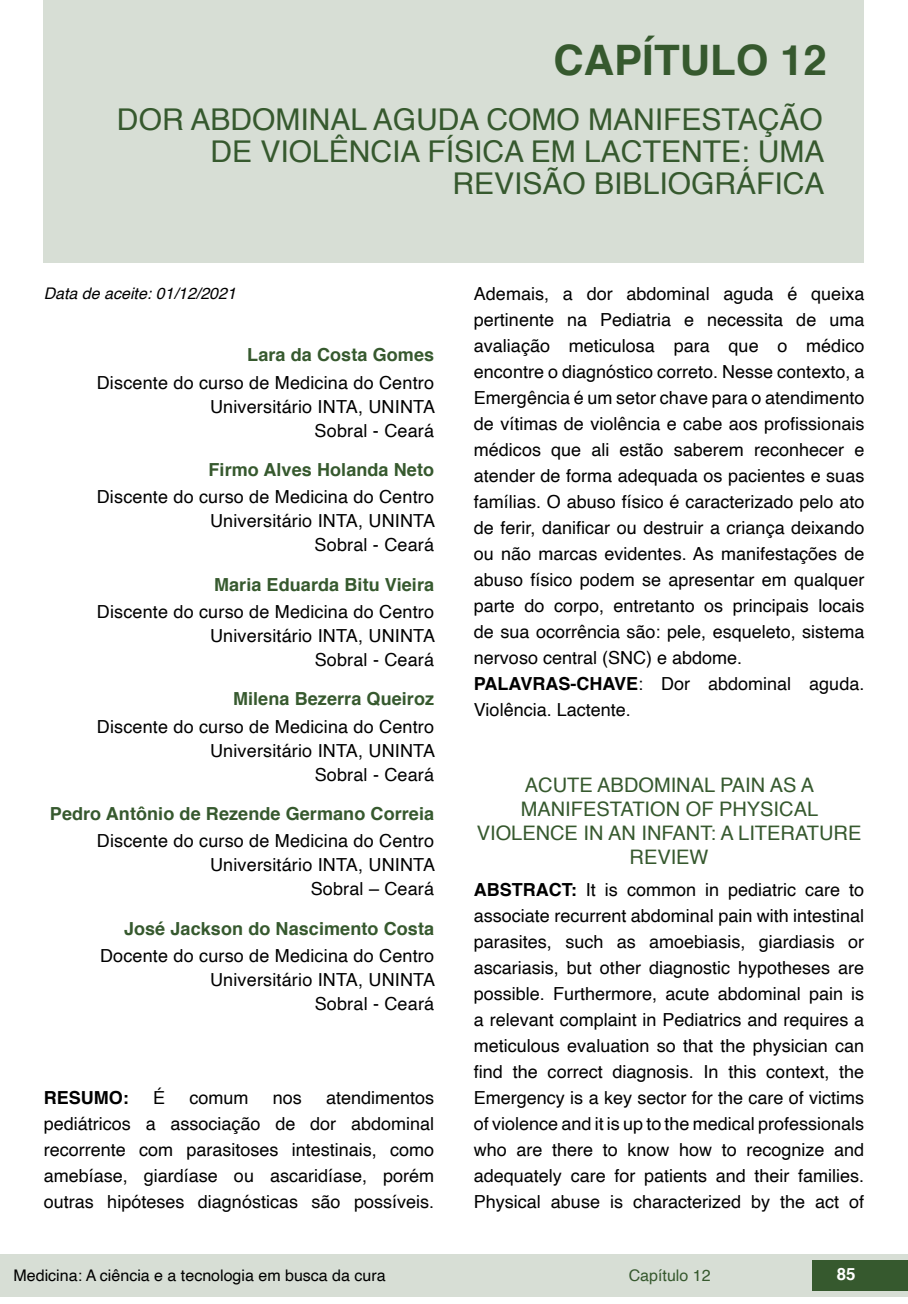
<style>
.page{position:relative;width:908px;height:1304px;background:#fff}
.page>*{position:absolute;margin:0;border:0;box-sizing:border-box;transform-origin:0 0}
.t1{font:700 42px "Helvetica";color:#36592e}
.t2{font:30px/32px "Helvetica";color:#36592e;text-align:right}
.t3{font:20px/24px "Helvetica";color:#36592e;text-align:center}
.t4{font:18px/26px "Helvetica";color:#000;text-align:right}
.t5{font:700 18px "Helvetica";letter-spacing:.005em;color:#36592e}
.t6{font:700 18px "Helvetica";color:#000}
.t7{font:700 16.8px "Helvetica";color:#fff}
.t8{font:16px "Helvetica";color:#000}
.t9{font:italic 16px "Helvetica";color:#000}
.t10{font:16px "Helvetica";color:#36592e}
.s1{font-weight:700}
</style>
<div class="page">
<div style="left:0;top:1254px;width:906px;height:43px;background:#d7ded5"></div>
<div style="left:812px;top:1261px;width:95px;height:30px;background:#36592e"></div>
<div style="left:44px;top:0;width:819px;height:263px;background:#d7ded5"></div>
<h1 class="t1" style="left:553px;top:26px;width:275px">CAPÍTULO 12</h1>
<h2 class="t2" style="left:117px;top:104px;width:708px">DOR ABDOMINAL AGUDA COMO MANIFESTAÇÃO<br>DE VIOLÊNCIA FÍSICA EM LACTENTE: UMA<br>REVISÃO BIBLIOGRÁFICA</h2>
<p class="t9" style="left:44px;top:280px;width:194px">Data de aceite: 01/12/2021</p>
<p class="t5" style="left:247px;top:341px;width:188px">Lara da Costa Gomes</p>
<p class="t4" style="left:97px;top:371px;width:339px;line-height:24px">Discente do curso de Medicina do Centro<br>Universitário INTA, UNINTA<br>Sobral - Ceará</p>
<p class="t5" style="left:208px;top:455px;width:227px">Firmo Alves Holanda Neto</p>
<p class="t4" style="left:97px;top:486px;width:339px;line-height:24px">Discente do curso de Medicina do Centro<br>Universitário INTA, UNINTA<br>Sobral - Ceará</p>
<p class="t5" style="left:214px;top:570px;width:221px">Maria Eduarda Bitu Vieira</p>
<p class="t4" style="left:97px;top:600px;width:339px;line-height:24px">Discente do curso de Medicina do Centro<br>Universitário INTA, UNINTA<br>Sobral - Ceará</p>
<p class="t5" style="left:233px;top:685px;width:202px">Milena Bezerra Queiroz</p>
<p class="t4" style="left:97px;top:715px;width:339px;line-height:24px">Discente do curso de Medicina do Centro<br>Universitário INTA, UNINTA<br>Sobral - Ceará</p>
<p class="t5" style="left:50px;top:799px;width:385px">Pedro Antônio de Rezende Germano Correia</p>
<p class="t4" style="left:97px;top:830px;width:339px;line-height:24px">Discente do curso de Medicina do Centro<br>Universitário INTA, UNINTA<br>Sobral – Ceará</p>
<p class="t5" style="left:124px;top:914px;width:311px">José Jackson do Nascimento Costa</p>
<p class="t4" style="left:100px;top:944px;width:336px;line-height:24px">Docente do curso de Medicina do Centro<br>Universitário INTA, UNINTA<br>Sobral - Ceará</p>
<p class="t6" style="left:44px;top:1083px;width:86px">RESUMO:</p>
<p class="t4" style="left:153px;top:1085px;width:14px">É</p>
<p class="t4" style="left:189px;top:1085px;width:61px">comum</p>
<p class="t4" style="left:272px;top:1085px;width:31px">nos</p>
<p class="t4" style="left:44px;top:1085px;width:392px;text-align:justify;text-indent:282px">atendimentos pediátricos a associação de dor abdominal recorrente com parasitoses intestinais, como amebíase, giardíase ou ascaridíase, porém outras hipóteses diagnósticas são possíveis.</p>
<p class="t4" style="left:473px;top:281px;width:392px;text-align:left">Ademais, a dor abdominal aguda é queixa pertinente na Pediatria e necessita de uma avaliação meticulosa para que o médico encontre o diagnóstico correto. Nesse contexto, a Emergência é um setor chave para o atendimento de vítimas de violência e cabe aos profissionais médicos que ali estão saberem reconhecer e atender de forma adequada os pacientes e suas famílias. O abuso físico é caracterizado pelo ato de ferir, danificar ou destruir a criança deixando ou não marcas evidentes. As manifestações de abuso físico podem se apresentar em qualquer parte do corpo, entretanto os principais locais de sua ocorrência são: pele, esqueleto, sistema nervoso central (SNC) e abdome.<br><span class="s1">PALAVRAS-CHAVE</span>: Dor abdominal aguda.<br>Violência. Lactente.</p>
<p class="t3" style="left:476px;top:774px;width:386px">ACUTE ABDOMINAL PAIN AS A<br>MANIFESTATION OF PHYSICAL<br>VIOLENCE IN AN INFANT: A LITERATURE<br>REVIEW</p>
<p class="t4" style="left:473px;top:877px;width:392px;text-align:justify"><span class="s1">ABSTRACT:</span> It is common in pediatric care to associate recurrent abdominal pain with intestinal parasites, such as amoebiasis, giardiasis or ascariasis, but other diagnostic hypotheses are possible. Furthermore, acute abdominal pain is a relevant complaint in Pediatrics and requires a meticulous evaluation so that the physician can find the correct diagnosis. In this context, the Emergency is a key sector for the care of victims of violence and it is up to the medical professionals who are there to know how to recognize and adequately care for patients and their families.<br>Physical abuse is characterized by the act of</p>
<p class="t8" style="left:14px;top:1263px;width:373px">Medicina: A ciência e a tecnologia em busca da cura</p>
<p class="t10" style="left:628px;top:1263px;width:83px">Capítulo 12</p>
<p class="t7" style="left:836px;top:1261px;width:20px">85</p>
</div>
